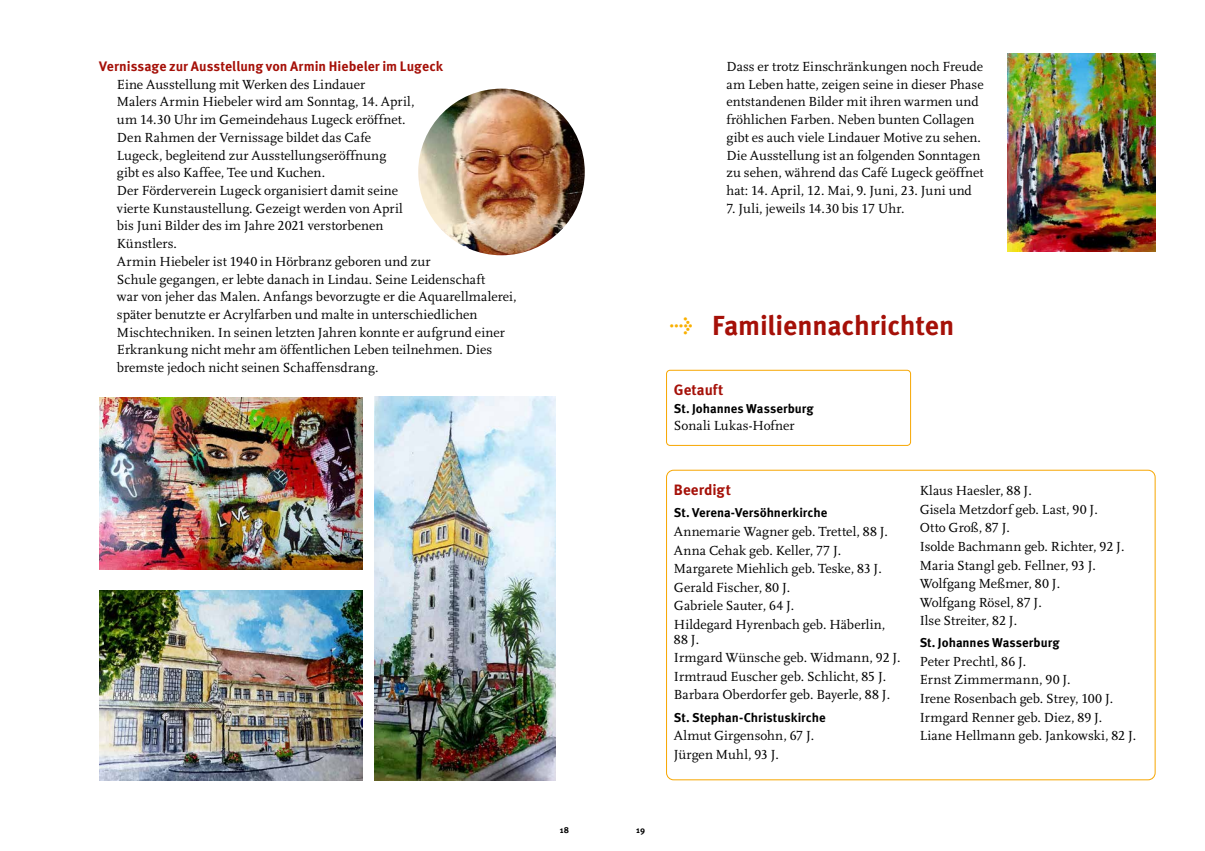
<style>
.page{position:relative;width:1205px;height:851px;background:#fff}
.page>*{position:absolute;margin:0;border:0;box-sizing:border-box;transform-origin:0 0}
.t1{font:700 27.5px "Meta Pro";letter-spacing:-.01em;color:#a51008}
.t2{font:700 15px "Meta Pro";letter-spacing:.005em;color:#a51008}
.t3{font:13.75px/17.8px "Scala LF";letter-spacing:.005em;color:#000}
.t4{font:700 13.75px "Meta Pro";letter-spacing:.005em;color:#a51008}
.t5{font:700 12.75px "Meta Pro";color:#000}
.t6{font:700 8.75px "Meta Pro";color:#000}
.s1{font-size:18.75px;color:#f9b000}
</style>
<div class="page">
<img style="left:1007px;top:53px;width:148px;height:198px">
<img style="left:374px;top:397px;width:181px;height:382px">
<img style="left:99px;top:397px;width:263px;height:173px">
<img style="left:99px;top:590px;width:263px;height:189px">
<img style="left:418px;top:89px;width:167px;height:166px;border-radius:83px">
<div style="left:666px;top:370px;width:245px;height:75px;border:1px solid #f7a600;border-radius:4px"></div>
<div style="left:666px;top:470px;width:489px;height:310px;border:1px solid #f7a600;border-radius:7px"></div>
<p class="t4" style="left:99px;top:57px;width:345px">Vernissage zur Ausstellung von Armin Hiebeler im Lugeck</p>
<p class="t3" style="left:117px;top:75px;width:401px">Eine Ausstellung mit Werken des Lindauer<br>Malers Armin Hiebeler wird am Sonntag, 14. April,<br>um 14.30 Uhr im Gemeindehaus Lugeck eröffnet.<br>Den Rahmen der Vernissage bildet das Cafe<br>Lugeck, begleitend zur Ausstellungseröffnung<br>gibt es also Kaffee, Tee und Kuchen.<br>Der Förderverein Lugeck organisiert damit seine<br>vierte Kunstaustellung. Gezeigt werden von April<br>bis Juni Bilder des im Jahre 2021 verstorbenen<br>Künstlers.<br>Armin Hiebeler ist 1940 in Hörbranz geboren und zur<br>Schule gegangen, er lebte danach in Lindau. Seine Leidenschaft<br>war von jeher das Malen. Anfangs bevorzugte er die Aquarellmalerei, später benutzte er Acrylfarben und malte in unterschiedlichen Mischtechniken. In seinen letzten Jahren konnte er aufgrund einer Erkrankung nicht mehr am öffentlichen Leben teilnehmen. Dies bremste jedoch nicht seinen Schaffensdrang.</p>
<p class="t3" style="left:726px;top:58px;width:259px">Dass er trotz Einschränkungen noch Freude am Leben hatte, zeigen seine in dieser Phase entstandenen Bilder mit ihren warmen und fröhlichen Farben. Neben bunten Collagen gibt es auch viele Lindauer Motive zu sehen.<br>Die Ausstellung ist an folgenden Sonntagen zu sehen, während das Café Lugeck geöffnet hat: 14. April, 12. Mai, 9. Juni, 23. Juni und</p>
<p class="t3" style="left:726px;top:199px;width:179px">7. Juli, jeweils 14.30 bis 17 Uhr.</p>
<h1 class="t1" style="left:670px;top:308px;width:286px"><span class="s1">→</span> Familiennachrichten</h1>
<p class="t2" style="left:674px;top:380px;width:51px">Getauft</p>
<p class="t5" style="left:674px;top:400px;width:141px">St. Johannes Wasserburg</p>
<p class="t3" style="left:674px;top:417px;width:122px">Sonali Lukas-Hofner</p>
<p class="t2" style="left:674px;top:480px;width:59px">Beerdigt</p>
<p class="t5" style="left:674px;top:505px;width:155px">St. Verena-Versöhnerkirche</p>
<p class="t3" style="left:674px;top:522px;width:216px;line-height:18.5px">Annemarie Wagner geb. Trettel, 88 J.<br>Anna Cehak geb. Keller, 77 J.<br>Margarete Miehlich geb. Teske, 83 J.<br>Gerald Fischer, 80 J.<br>Gabriele Sauter, 64 J.<br>Hildegard Hyrenbach geb. Häberlin,</p>
<p class="t3" style="left:674px;top:630px;width:228px;line-height:18.5px">88 J.<br>Irmgard Wünsche geb. Widmann, 92 J.<br>Irmtraud Euscher geb. Schlicht, 85 J.<br>Barbara Oberdorfer geb. Bayerle, 88 J.</p>
<p class="t5" style="left:674px;top:709px;width:153px">St. Stephan-Christuskirche</p>
<p class="t3" style="left:674px;top:726px;width:142px;line-height:18.5px">Almut Girgensohn, 67 J.<br>Jürgen Muhl, 93 J.</p>
<p class="t3" style="left:919px;top:481px;width:206px;line-height:18.5px">Klaus Haesler, 88 J.<br>Gisela Metzdorf geb. Last, 90 J.<br>Otto Groß, 87 J.<br>Isolde Bachmann geb. Richter, 92 J.<br>Maria Stangl geb. Fellner, 93 J.<br>Wolfgang Meßmer, 80 J.<br>Wolfgang Rösel, 87 J.<br>Ilse Streiter, 82 J.</p>
<p class="t5" style="left:919px;top:634px;width:141px">St. Johannes Wasserburg</p>
<p class="t3" style="left:919px;top:652px;width:218px;line-height:18.5px">Peter Prechtl, 86 J.<br>Ernst Zimmermann, 90 J.<br>Irene Rosenbach geb. Strey, 100 J.<br>Irmgard Renner geb. Diez, 89 J.<br>Liane Hellmann geb. Jankowski, 82 J.</p>
<p class="t6" style="left:560px;top:824px;width:11px">18</p>
<p class="t6" style="left:636px;top:824px;width:10px">19</p>
</div>
